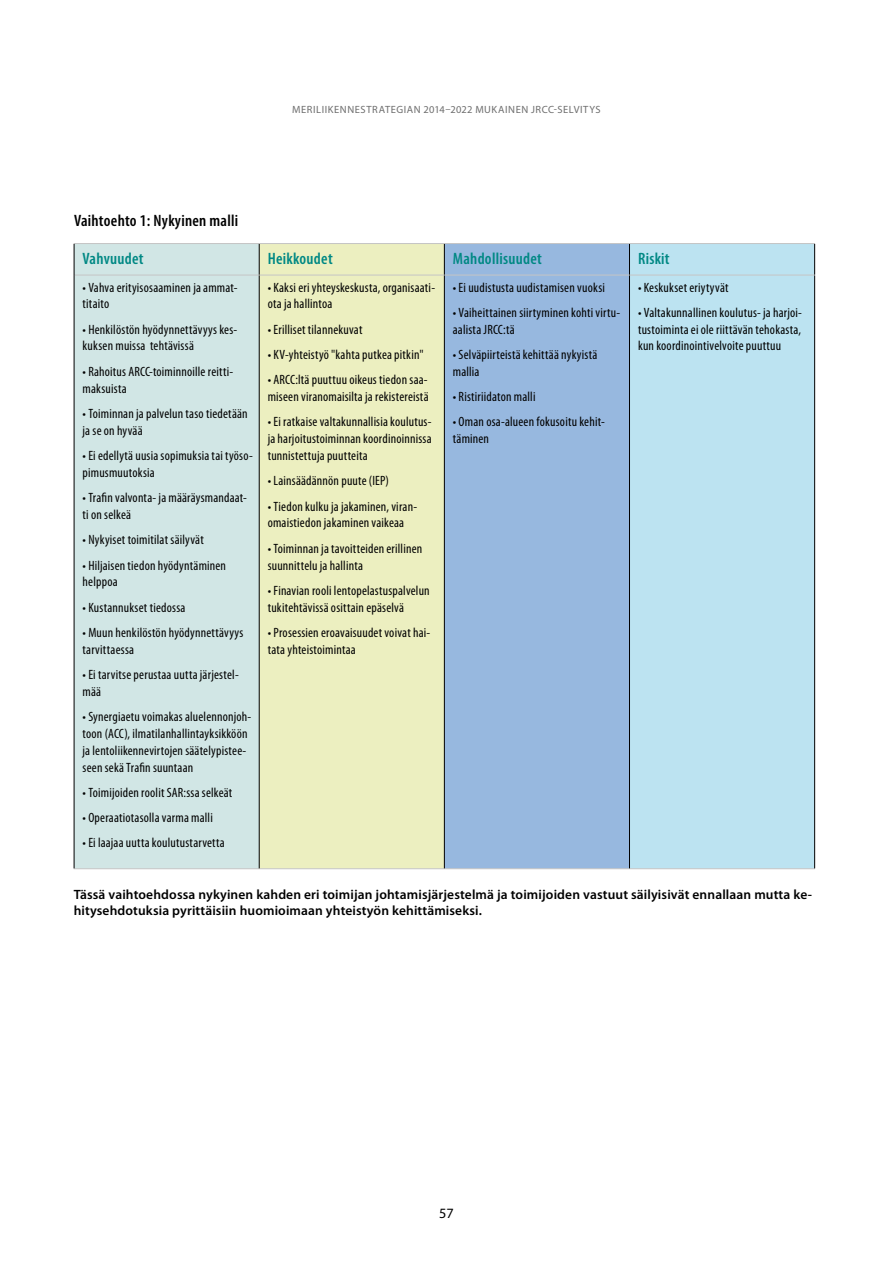
<style>
.page{position:relative;width:893px;height:1263px;background:#fff}
.page>*{position:absolute;margin:0;border:0;box-sizing:border-box;transform-origin:0 0}
.Taulu_sarakeotsikko{font:600 condensed 16.5px "Myriad Pro";letter-spacing:.015em;color:#008884}
._00_taulukon_ja_kuvi{font:600 condensed 16.5px "Myriad Pro";letter-spacing:.015em;color:#000}
.t1{font:14.25px "Myriad Pro";color:#000}
.Taulu_riviteksti_vas{font:condensed 13.5px/16.8px "Myriad Pro";letter-spacing:.015em;color:#000}
.Taulu_perus_vas{font:condensed 13.5px/16.8px "Myriad Pro";letter-spacing:.015em;color:#000}
.kuvateksti{font:600 13.5px/16.5px "Myriad Pro";letter-spacing:.01em;color:#000}
.t2{font:10.5px "Myriad Pro";letter-spacing:.055em;color:#6e6e6e}
</style>
<div class="page">
<div style="left:75px;top:244px;width:184px;height:624px;background:#d1e6e5"></div>
<div style="left:260px;top:244px;width:184px;height:624px;background:#ecefc0"></div>
<div style="left:445px;top:244px;width:184px;height:624px;background:#97b8df"></div>
<div style="left:630px;top:244px;width:184px;height:624px;background:#bce3f1"></div>
<hr style="left:259px;top:868px;width:185px;height:1px;background:#c5c5c5">
<hr style="left:444px;top:868px;width:185px;height:1px;background:#c5c5c5">
<hr style="left:259px;top:275px;width:185px;height:1px;background:#c5c5c5">
<hr style="left:444px;top:275px;width:185px;height:1px;background:#c5c5c5">
<hr style="left:629px;top:275px;width:186px;height:1px;background:#c5c5c5">
<hr style="left:629px;top:868px;width:186px;height:1px;background:#c5c5c5">
<hr style="left:259px;top:243px;width:185px;height:1px;background:#c5c5c5">
<hr style="left:444px;top:243px;width:185px;height:1px;background:#c5c5c5">
<hr style="left:629px;top:243px;width:186px;height:1px;background:#c5c5c5">
<hr style="left:74px;top:243px;width:185px;height:1px;background:#c5c5c5">
<hr style="left:74px;top:275px;width:185px;height:1px;background:#c5c5c5">
<hr style="left:74px;top:868px;width:185px;height:1px;background:#c5c5c5">
<hr style="left:259px;top:244px;width:1px;height:31px;background:#000">
<hr style="left:259px;top:275px;width:1px;height:593px;background:#000">
<hr style="left:444px;top:244px;width:1px;height:31px;background:#000">
<hr style="left:444px;top:275px;width:1px;height:593px;background:#000">
<hr style="left:629px;top:244px;width:1px;height:31px;background:#000">
<hr style="left:629px;top:275px;width:1px;height:593px;background:#000">
<hr style="left:814px;top:244px;width:1px;height:31px;background:#000">
<hr style="left:814px;top:275px;width:1px;height:593px;background:#000">
<hr style="left:74px;top:244px;width:1px;height:31px;background:#000">
<hr style="left:74px;top:275px;width:1px;height:593px;background:#000">
<p class="t2" style="left:292px;top:103px;width:310px">MERILIIKENNESTRATEGIAN 2014–2022 MUKAINEN JRCC-SELVITYS</p>
<p class="_00_taulukon_ja_kuvi" style="left:74px;top:210px;width:166px">Vaihtoehto 1: Nykyinen malli</p>
<p class="Taulu_sarakeotsikko" style="left:83px;top:249px;width:63px">Vahvuudet</p>
<p class="Taulu_sarakeotsikko" style="left:268px;top:249px;width:67px">Heikkoudet</p>
<p class="Taulu_sarakeotsikko" style="left:453px;top:249px;width:91px">Mahdollisuudet</p>
<p class="Taulu_sarakeotsikko" style="left:638px;top:249px;width:33px">Riskit</p>
<p class="Taulu_riviteksti_vas" style="left:83px;top:278px;width:157px">• Vahva erityisosaaminen ja ammat&shy;titaito</p>
<p class="Taulu_riviteksti_vas" style="left:83px;top:321px;width:156px">• Henkilöstön hyödynnettävyys kes&shy;kuksen muissa tehtävissä</p>
<p class="Taulu_riviteksti_vas" style="left:83px;top:363px;width:152px">• Rahoitus ARCC-toiminnoille reitti&shy;maksuista</p>
<p class="Taulu_riviteksti_vas" style="left:83px;top:405px;width:167px">• Toiminnan ja palvelun taso tiedetään ja se on hyvää</p>
<p class="Taulu_riviteksti_vas" style="left:83px;top:447px;width:172px">• Ei edellytä uusia sopimuksia tai työso&shy;pimusmuutoksia</p>
<p class="Taulu_riviteksti_vas" style="left:83px;top:489px;width:166px">• Trafin valvonta- ja määräysmandaat&shy;ti on selkeä</p>
<p class="Taulu_riviteksti_vas" style="left:83px;top:531px;width:123px">• Nykyiset toimitilat säilyvät</p>
<p class="Taulu_riviteksti_vas" style="left:83px;top:556px;width:145px">• Hiljaisen tiedon hyödyntäminen helppoa</p>
<p class="Taulu_riviteksti_vas" style="left:83px;top:599px;width:104px">• Kustannukset tiedossa</p>
<p class="Taulu_riviteksti_vas" style="left:83px;top:624px;width:162px">• Muun henkilöstön hyödynnettävyys tarvittaessa</p>
<p class="Taulu_riviteksti_vas" style="left:83px;top:666px;width:158px">• Ei tarvitse perustaa uutta järjestel&shy;mää</p>
<p class="Taulu_riviteksti_vas" style="left:83px;top:708px;width:170px">• Synergiaetu voimakas aluelennonjoh&shy;toon (ACC), ilmatilanhallintayksikköön ja lentoliikennevirtojen säätelypistee&shy;seen sekä Trafin suuntaan</p>
<p class="Taulu_riviteksti_vas" style="left:83px;top:784px;width:151px">• Toimijoiden roolit SAR:ssa selkeät</p>
<p class="Taulu_riviteksti_vas" style="left:83px;top:809px;width:132px">• Operaatiotasolla varma malli</p>
<p class="Taulu_riviteksti_vas" style="left:83px;top:834px;width:144px">• Ei laajaa uutta koulutustarvetta</p>
<p class="Taulu_perus_vas" style="left:268px;top:278px;width:169px">• Kaksi eri yhteyskeskusta, organisaati&shy;ota ja hallintoa</p>
<p class="Taulu_perus_vas" style="left:268px;top:321px;width:96px">• Erilliset tilannekuvat</p>
<p class="Taulu_perus_vas" style="left:268px;top:346px;width:157px">• KV-yhteistyö "kahta putkea pitkin"</p>
<p class="Taulu_perus_vas" style="left:268px;top:371px;width:162px">• ARCC:ltä puuttuu oikeus tiedon saa&shy;miseen viranomaisilta ja rekistereistä</p>
<p class="Taulu_perus_vas" style="left:268px;top:413px;width:165px;text-align:justify">• Ei ratkaise valtakunnallisia koulutus&shy;ja harjoitustoiminnan koordinoinnissa tunnistettuja puutteita</p>
<p class="Taulu_perus_vas" style="left:268px;top:472px;width:123px">• Lainsäädännön puute (IEP)</p>
<p class="Taulu_perus_vas" style="left:268px;top:498px;width:151px">• Tiedon kulku ja jakaminen, viran&shy;omaistiedon jakaminen vaikeaa</p>
<p class="Taulu_perus_vas" style="left:268px;top:540px;width:156px">• Toiminnan ja tavoitteiden erillinen suunnittelu ja hallinta</p>
<p class="Taulu_perus_vas" style="left:268px;top:582px;width:163px">• Finavian rooli lentopelastuspalvelun tukitehtävissä osittain epäselvä</p>
<p class="Taulu_perus_vas" style="left:268px;top:624px;width:164px">• Prosessien eroavaisuudet voivat hai&shy;tata yhteistoimintaa</p>
<p class="Taulu_riviteksti_vas" style="left:453px;top:278px;width:154px">• Ei uudistusta uudistamisen vuoksi</p>
<p class="Taulu_riviteksti_vas" style="left:453px;top:304px;width:169px">• Vaiheittainen siirtyminen kohti virtu&shy;aalista JRCC:tä</p>
<p class="Taulu_riviteksti_vas" style="left:453px;top:346px;width:146px">• Selväpiirteistä kehittää nykyistä mallia</p>
<p class="Taulu_riviteksti_vas" style="left:453px;top:388px;width:84px">• Ristiriidaton malli</p>
<p class="Taulu_riviteksti_vas" style="left:453px;top:413px;width:153px">• Oman osa-alueen fokusoitu kehit&shy;täminen</p>
<p class="Taulu_riviteksti_vas" style="left:638px;top:278px;width:92px">• Keskukset eriytyvät</p>
<p class="Taulu_riviteksti_vas" style="left:638px;top:304px;width:165px;text-align:justify">• Valtakunnallinen koulutus- ja harjoi&shy;tustoiminta ei ole riittävän tehokasta, kun koordinointivelvoite puuttuu</p>
<p class="kuvateksti" style="left:74px;top:885px;width:740px">Tässä vaihtoehdossa nykyinen kahden eri toimijan johtamisjärjestelmä ja toimijoiden vastuut säilyisivät ennallaan mutta ke&shy;hitysehdotuksia pyrittäisiin huomioimaan yhteistyön kehittämiseksi.</p>
<p class="t1" style="left:439px;top:1204px;width:16px">57</p>
</div>
